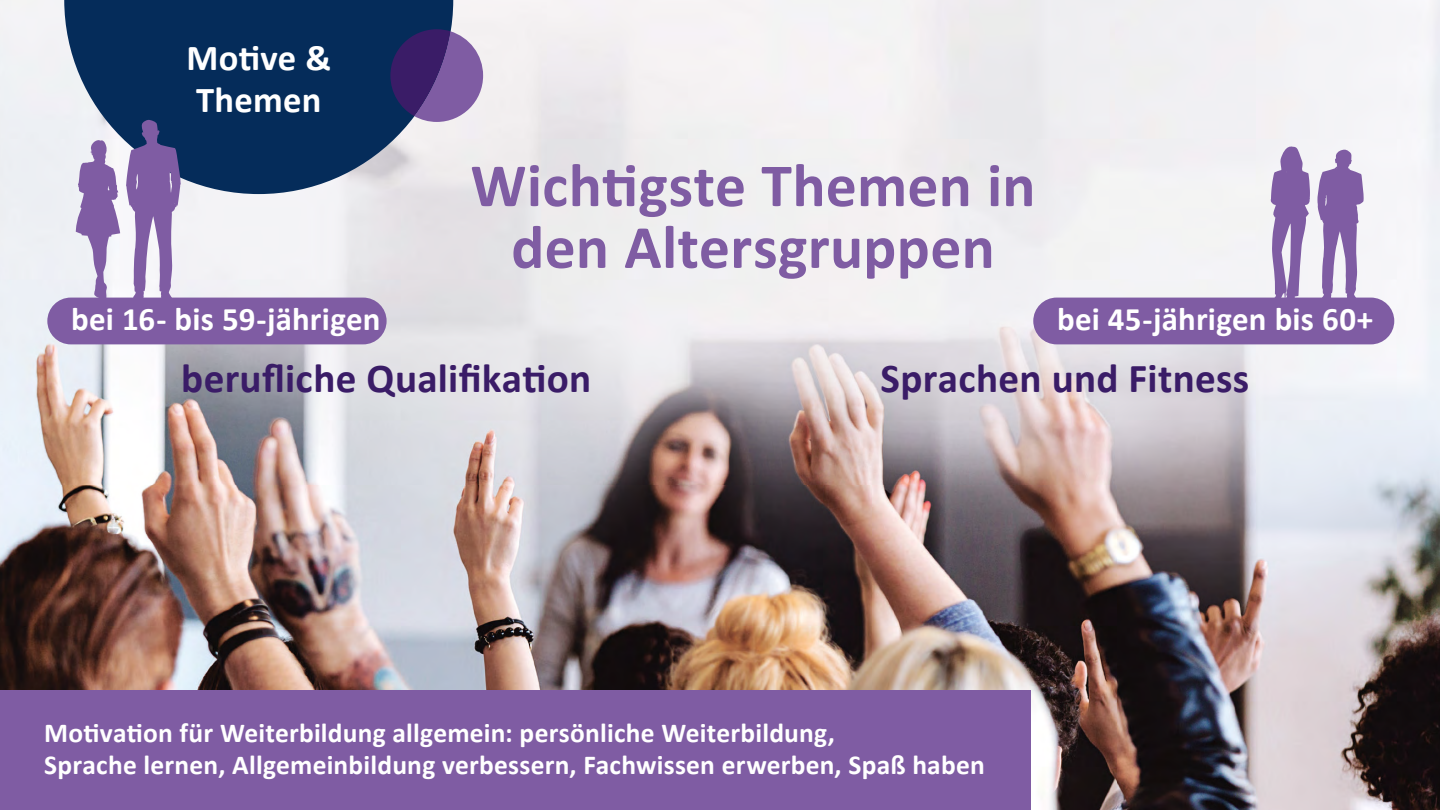
<style>
.page{position:relative;width:1440px;height:810px;background:#fff}
.page>*{position:absolute;margin:0;border:0;box-sizing:border-box;transform-origin:0 0}
.t1{font:700 61.72px/61.7px "Calibri";letter-spacing:.005em;color:#7f5ca3;text-align:center}
.t2{font:700 41.17px "Calibri";letter-spacing:.005em;color:#3a1c67}
.t3{font:700 36.6px/42.1px "Calibri";letter-spacing:.005em;color:#fff}
.t4{font:700 32.92px "Calibri";letter-spacing:.005em;color:#fff}
.t5{font:700 27.45px/32px "Calibri";letter-spacing:.01em;color:#fff}
</style>
<div class="page">
<img style="left:0;top:0;width:1440px;height:810px">
<svg style="left:1317px;top:150px;width:47px;height:148px"></svg>
<svg style="left:1271px;top:145px;width:39px;height:153px"></svg>
<div style="left:1033px;top:298px;width:361px;height:46px;background:#7f5ca3;border-radius:23px"></div>
<div style="left:0;top:690px;width:1030px;height:120px;background:#7f5ca3"></div>
<svg style="left:64px;top:0;width:389px;height:194px;background:#2a4b72"></svg>
<svg style="left:390px;top:29px;width:93px;height:93px;background:#644f8d"></svg>
<svg style="left:76px;top:140px;width:44px;height:158px"></svg>
<svg style="left:126px;top:120px;width:55px;height:178px"></svg>
<div style="left:47px;top:298px;width:340px;height:46px;background:#7f5ca3;border-radius:23px"></div>
<h3 class="t3" style="left:186px;top:35px;width:146px">Motive &amp;<br>Themen</h3>
<h1 class="t1" style="left:471px;top:152px;width:566px">Wichtigste Themen in den Altersgruppen</h1>
<p class="t4" style="left:71px;top:299px;width:311px">bei 16- bis 59-jährigen</p>
<h2 class="t2" style="left:181px;top:353px;width:412px">berufliche Qualifikation</h2>
<p class="t4" style="left:1057px;top:299px;width:318px">bei 45-jährigen bis 60+</p>
<h2 class="t2" style="left:881px;top:353px;width:370px">Sprachen und Fitness</h2>
<p class="t5" style="left:44px;top:715px;width:942px">Motivation für Weiterbildung allgemein: persönliche Weiterbildung,<br>Sprache lernen, Allgemeinbildung verbessern, Fachwissen erwerben, Spaß haben</p>
</div>
